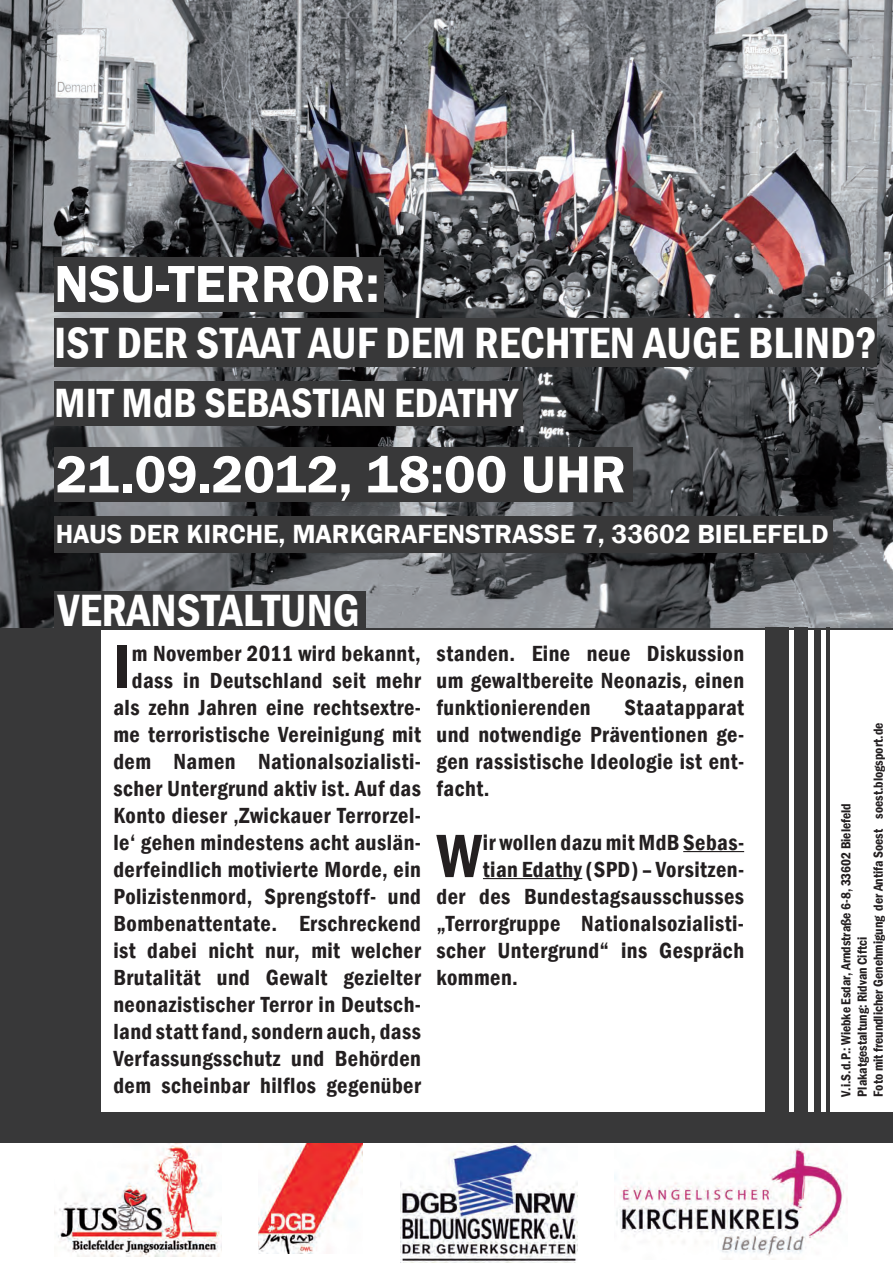
<style>
.page{position:relative;width:893px;height:1263px;background:#fff}
.page>*{position:absolute;margin:0;border:0;box-sizing:border-box;transform-origin:0 0}
.t1{font:600 condensed 63px "Franklin Gothic";color:#231f20}
.t2{font:600 54px "Franklin Gothic";color:#fff}
.t3{font:600 condensed 46.5px "Franklin Gothic";color:#fff}
.t4{font:600 condensed 45px "Franklin Gothic";color:#fff}
.t5{font:600 condensed 42px "Franklin Gothic";color:#fff}
.t6{font:600 27px "Franklin Gothic";color:#fff}
.t7{font:600 condensed 22.5px/27px "Franklin Gothic";letter-spacing:.02em;color:#231f20;text-align:justify}
.t8{font:600 condensed 13.5px/16.2px "Franklin Gothic";color:#231f20}
</style>
<div class="page">
<img style="left:0;top:0;width:893px;height:628px">
<div style="left:54px;top:257px;width:330px;height:54px;background:#383839"></div>
<div style="left:54px;top:319px;width:822px;height:48px;background:#383839"></div>
<div style="left:54px;top:592px;width:311px;height:38px;background:#383839"></div>
<div style="left:0;top:628px;width:893px;height:634px;background:#383839"></div>
<div style="left:102px;top:631px;width:791px;height:481px;background:#fff"></div>
<hr style="left:683px;top:851px;width:61px;height:1px;background:#231f20">
<hr style="left:483px;top:878px;width:99px;height:1px;background:#231f20">
<div style="left:54px;top:447px;width:578px;height:54px;background:#383839"></div>
<div style="left:54px;top:516px;width:778px;height:37px;background:#383839"></div>
<div style="left:0;top:1143px;width:893px;height:120px;background:#fff"></div>
<img style="left:400px;top:1143px;width:177px;height:119px">
<img style="left:615px;top:1143px;width:232px;height:117px">
<img style="left:259px;top:1143px;width:104px;height:110px">
<img style="left:54px;top:1145px;width:166px;height:112px">
<div style="left:765px;top:628px;width:24px;height:485px;background:#383839"></div>
<div style="left:795px;top:628px;width:13px;height:485px;background:#383839"></div>
<div style="left:814px;top:629px;width:6px;height:484px;background:#383839"></div>
<hr style="left:826px;top:628px;width:3px;height:485px;background:#383839">
<div style="left:54px;top:381px;width:469px;height:44px;background:#383839"></div>
<h2 class="t2" style="left:54px;top:251px;width:327px">NSU-TERROR:</h2>
<h3 class="t4" style="left:54px;top:312px;width:824px">Ist der Staat auf dem rechten Auge blind?</h3>
<h3 class="t5" style="left:54px;top:375px;width:465px">mit MdB Sebastian Edathy</h3>
<h2 class="t2" style="left:56px;top:441px;width:566px">21.09.2012, 18:00 UHR</h2>
<p class="t6" style="left:56px;top:517px;width:774px">HAUS DER KIRCHE, MARKGRAFENSTRASSE 7, 33602 BIELEFELD</p>
<h3 class="t3" style="left:58px;top:580px;width:303px">Veranstaltung</h3>
<h1 class="t1" style="left:113px;top:625px;width:19px">I</h1>
<p class="t7" style="left:113px;top:639px;width:309px;text-align:right">m November 2011 wird bekannt, dass in Deutschland seit mehr als zehn Jahren eine rechtsextre&shy;me terroristische Vereinigung mit dem Namen Nationalsozialisti&shy;scher Untergrund aktiv ist. Auf das Konto dieser ‚Zwickauer Terrorzel&shy;le‘ gehen mindestens acht auslän&shy;derfeindlich motivierte Morde, ein Polizistenmord, Sprengstoff- und Bombenattentate. Erschreckend ist dabei nicht nur, mit welcher Brutalität und Gewalt gezielter neonazistischer Terror in Deutsch&shy;land statt fand, sondern auch, dass Verfassungsschutz und Behörden dem scheinbar hilflos gegenüber</p>
<p class="t7" style="left:437px;top:639px;width:309px">standen. Eine neue Diskussion um gewaltbereite Neonazis, einen funktionierenden</p>
<p class="t7" style="left:437px;top:693px;width:309px;text-indent:188px">Staatapparat und notwendige Präventionen ge&shy;gen rassistische Ideologie ist ent&shy;facht.</p>
<h1 class="t1" style="left:437px;top:814px;width:47px">W</h1>
<p class="t7" style="left:483px;top:828px;width:263px">ir wollen dazu mit MdB Sebas-</p>
<p class="t7" style="left:483px;top:855px;width:263px">tian Edathy (SPD) – Vorsitzen-</p>
<p class="t7" style="left:437px;top:882px;width:309px">der des Bundestagsausschusses</p>
<p class="t7" style="left:437px;top:909px;width:309px">„Terrorgruppe Nationalsozialisti-</p>
<p class="t7" style="left:437px;top:936px;width:309px">scher Untergrund“ ins Gespräch</p>
<p class="t7" style="left:437px;top:963px;width:83px">kommen.</p>
<p class="t8" style="left:838px;top:1096px;width:375px;rotate:-90deg">V.i.S.d.P.: Wiebke Esdar, Arndstraße 6-8, 33602 Bielefeld<br>Plakatgestaltung: Ridvan Ciftci<br>Foto mit freundlicher Genehmigung der Antifa Soest soest.blogsport.de</p>
</div>
